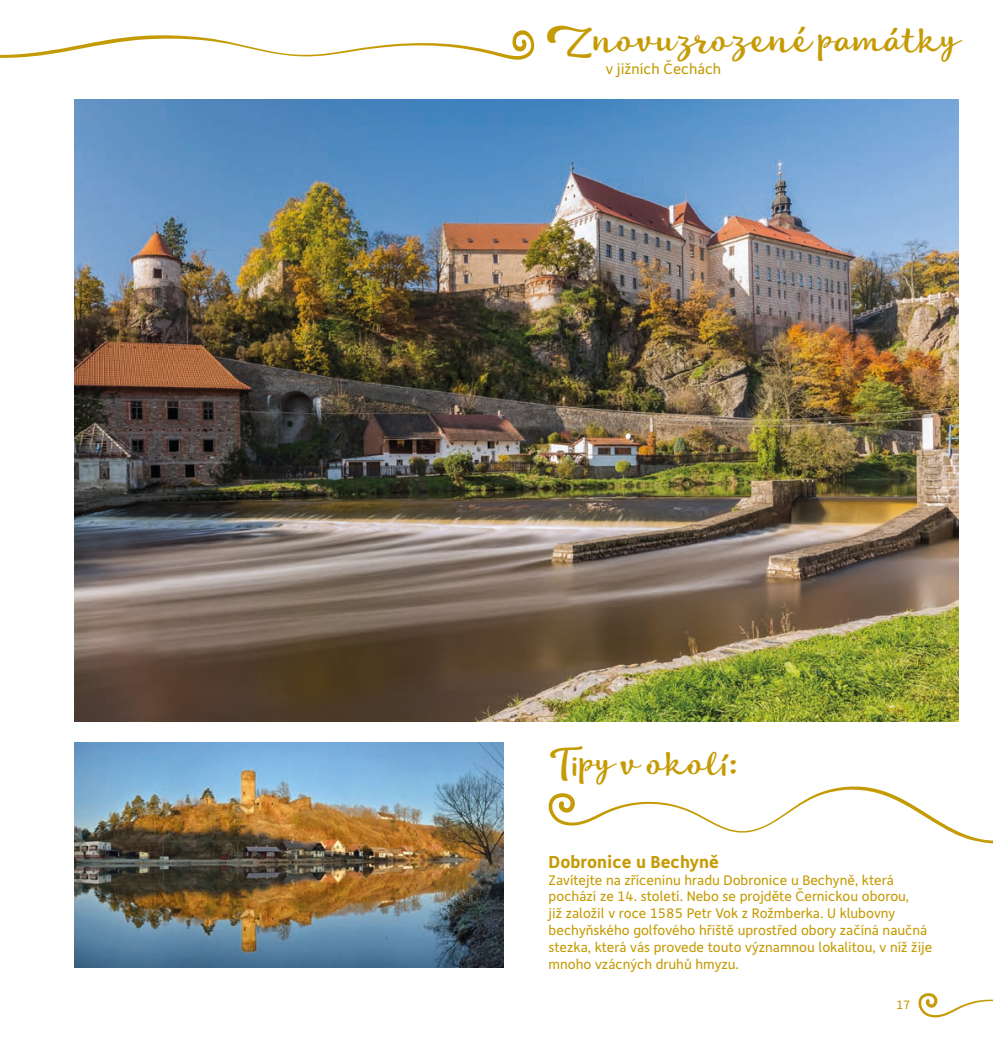
<style>
.page{position:relative;width:993px;height:1042px;background:#fff}
.page>*{position:absolute;margin:0;border:0;box-sizing:border-box;transform-origin:0 0}
.t1{font:35.88px "Lifehack";color:#c59b05}
.t2{font:35px "Lifehack";color:#c59b05}
.t3{font:700 17.5px "Depot";color:#c59b05}
.t4{font:15.05px "Depot";color:#c59b05}
.t5{font:14px/16.8px "Depot";color:#c59b05}
.t6{font:12.25px "Depot";color:#c59b05}
</style>
<div class="page">
<svg style="left:918px;top:993px;width:74px;height:24px"></svg>
<svg style="left:0;top:30px;width:534px;height:30px"></svg>
<svg style="left:548px;top:786px;width:444px;height:57px"></svg>
<img style="left:74px;top:99px;width:883px;height:623px">
<img style="left:74px;top:742px;width:430px;height:225px">
<h1 class="t1" style="left:545px;top:15px;width:415px">Znovuzrozené památky</h1>
<p class="t4" style="left:605px;top:59px;width:117px">v jižních Čechách</p>
<h2 class="t2" style="left:548px;top:738px;width:191px">Tipy v okolí:</h2>
<p class="t3" style="left:548px;top:850px;width:172px">Dobronice u Bechyně</p>
<p class="t5" style="left:548px;top:871px;width:385px">Zavítejte na zříceninu hradu Dobronice u Bechyně, která pochází ze 14. století. Nebo se projděte Černickou oborou,<br>již založil v roce 1585 Petr Vok z Rožmberka. U klubovny bechyňského golfového hřiště uprostřed obory začíná naučná stezka, která vás provede touto významnou lokalitou, v níž žije mnoho vzácných druhů hmyzu.</p>
<p class="t6" style="left:896px;top:997px;width:16px">17</p>
</div>
